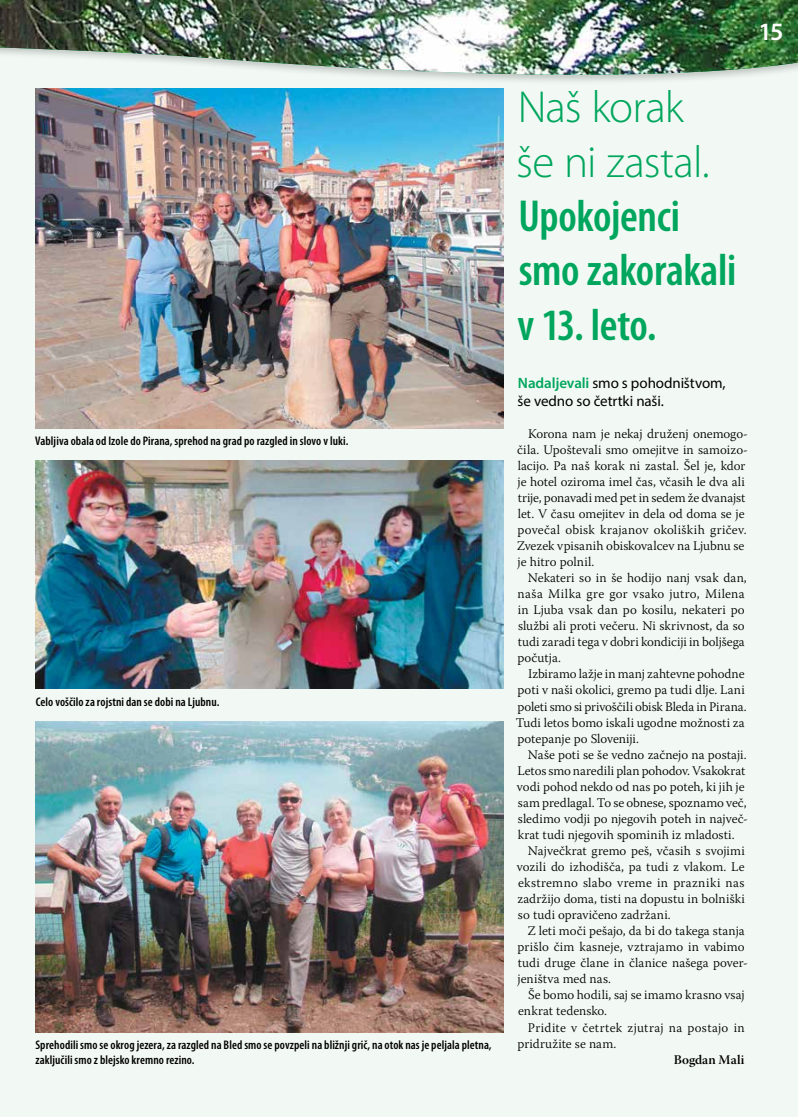
<style>
.page{position:relative;width:798px;height:1117px;background:#fff}
.page>*{position:absolute;margin:0;border:0;box-sizing:border-box;transform-origin:0 0}
.t1{font:600 condensed 45px/54.4px "Myriad Pro";letter-spacing:-.01em;color:#00a65d}
.t2{font:300 45px/54.4px "Myriad Pro";letter-spacing:-.02em;color:#00a65d}
.t3{font:600 25px "Myriad Pro";color:#fff}
.t4{font:15px/17.8px "Myriad Pro";letter-spacing:-.005em;color:#000}
.t5{font:300 13.12px/16px "Warnock Pro";letter-spacing:.005em;color:#000}
.t6{font:13.12px "Warnock Pro Semibold Subh";letter-spacing:.005em;color:#000}
.t7{font:600 condensed 12.5px/15px "Myriad Pro";letter-spacing:.005em;color:#000}
.s1{font-weight:600;color:#00a65d}
</style>
<div class="page">
<div style="left:1px;top:94px;width:796px;height:1022px;background:#f2f9f4"></div>
<svg style="left:0;top:94px;width:1px;height:1022px"></svg>
<svg style="left:0;top:76px;width:797px;height:18px;fill:#f2f9f4"></svg>
<img style="left:0;top:0;width:797px;height:76px">
<img style="left:35px;top:89px;width:468px;height:339px">
<img style="left:35px;top:460px;width:468px;height:228px">
<img style="left:35px;top:721px;width:468px;height:310px">
<p class="t7" style="left:35px;top:433px;width:314px">Vabljiva obala od Izole do Pirana, sprehod na grad po razgled in slovo v luki.</p>
<p class="t7" style="left:36px;top:694px;width:185px">Celo voščilo za rojstni dan se dobi na Ljubnu.</p>
<p class="t7" style="left:35px;top:1036px;width:457px">Sprehodili smo se okrog jezera, za razgled na Bled smo se povzpeli na bližnji grič, na otok nas je peljala pletna, zaključili smo z blejsko kremno rezino.</p>
<h2 class="t3" style="left:758px;top:16px;width:27px">15</h2>
<h1 class="t2" style="left:516px;top:80px;width:195px">Naš korak še ni zastal.</h1>
<h1 class="t1" style="left:517px;top:188px;width:220px">Upokojenci smo zakorakali v 13. leto.</h1>
<p class="t4" style="left:517px;top:373px;width:210px"><span class="s1">Nadaljevali</span> smo s pohodništvom, še vedno so četrtki naši.</p>
<p class="t5" style="left:516px;top:425px;width:233px;text-indent:11px">Korona nam je nekaj druženj onemogo&shy;čila. Upoštevali smo omejitve in samoizo&shy;lacijo. Pa naš korak ni zastal. Šel je, kdor je hotel oziroma imel čas, včasih le dva ali trije, ponavadi med pet in sedem že dvanajst let. V času omejitev in dela od doma se je povečal obisk krajanov okoliških gričev.<br>Zvezek vpisanih obiskovalcev na Ljubnu se je hitro polnil.</p>
<p class="t5" style="left:517px;top:569px;width:230px;text-indent:10px">Nekateri so in še hodijo nanj vsak dan, naša Milka gre gor vsako jutro, Milena in Ljuba vsak dan po kosilu, nekateri po službi ali proti večeru. Ni skrivnost, da so tudi zaradi tega v dobri kondiciji in boljšega počutja.</p>
<p class="t5" style="left:515px;top:665px;width:232px;text-indent:12px">Izbiramo lažje in manj zahtevne pohodne poti v naši okolici, gremo pa tudi dlje. Lani poleti smo si privoščili obisk Bleda in Pirana.<br>Tudi letos bomo iskali ugodne možnosti za potepanje po Sloveniji.</p>
<p class="t5" style="left:516px;top:746px;width:232px;text-indent:11px">Naše poti se še vedno začnejo na postaji.<br>Letos smo naredili plan pohodov. Vsakokrat vodi pohod nekdo od nas po poteh, ki jih je sam predlagal. To se obnese, spoznamo več, sledimo vodji po njegovih poteh in največ&shy;krat tudi njegovih spominih iz mladosti.</p>
<p class="t5" style="left:516px;top:842px;width:229px;text-align:justify;text-indent:11px">Največkrat gremo peš, včasih s svojimi vozili do izhodišča, pa tudi z vlakom. Le ekstremno slabo vreme in prazniki nas zadržijo doma, tisti na dopustu in bolniški so tudi opravičeno zadržani.</p>
<p class="t5" style="left:517px;top:922px;width:232px;text-indent:10px">Z leti moči pešajo, da bi do takega stanja prišlo čim kasneje, vztrajamo in vabimo tudi druge člane in članice našega pover&shy;jeništva med nas.</p>
<p class="t5" style="left:518px;top:986px;width:228px;text-indent:10px">Še bomo hodili, saj se imamo krasno vsaj enkrat tedensko.</p>
<p class="t5" style="left:517px;top:1018px;width:229px;text-indent:10px">Pridite v četrtek zjutraj na postajo in pridružite se nam.</p>
<p class="t6" style="left:673px;top:1051px;width:72px">Bogdan Mali</p>
</div>
